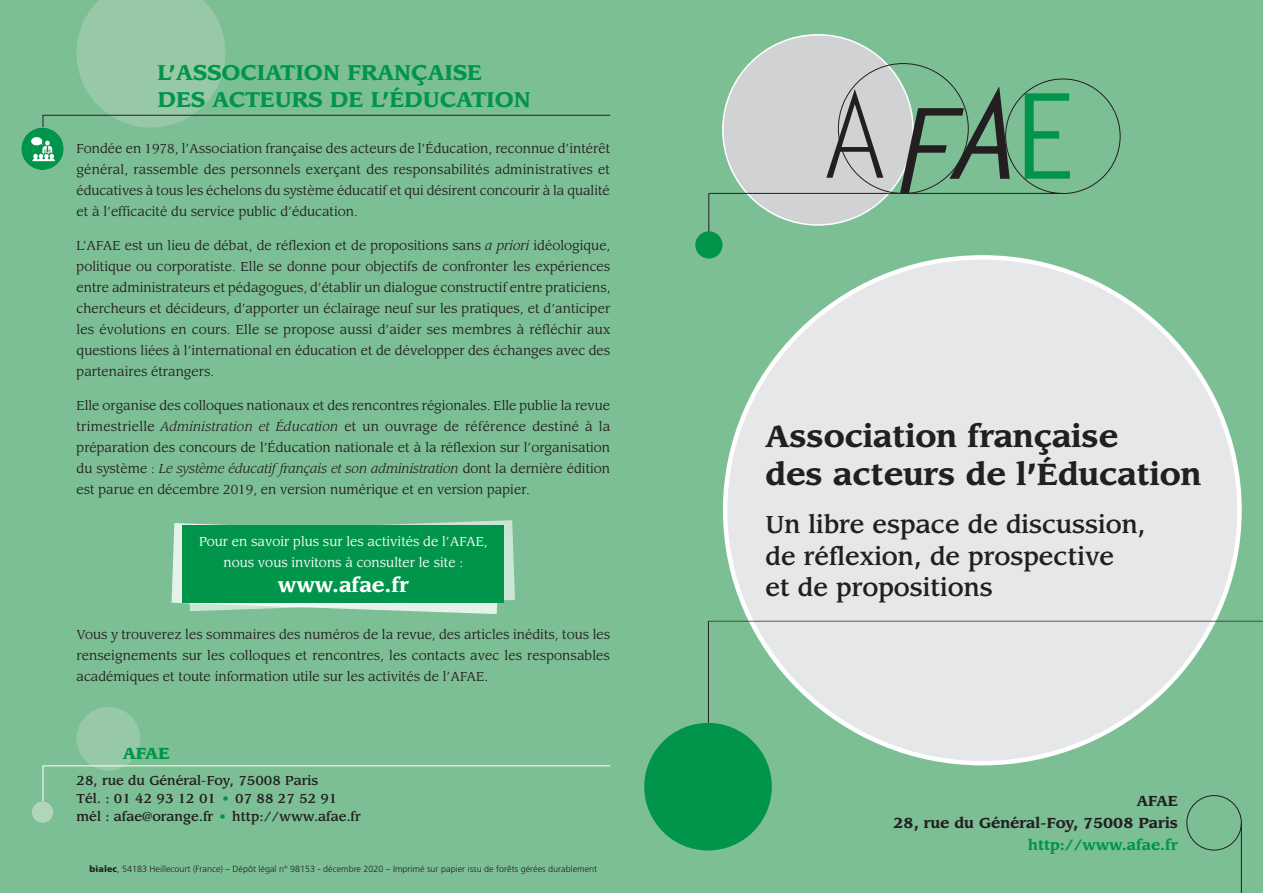
<style>
.page{position:relative;width:1263px;height:893px;background:#fff}
.page>*{position:absolute;margin:0;border:0;box-sizing:border-box;transform-origin:0 0}
.t1{font:italic 700 118.5px "Letter Gothic Std";color:#231f20}
.t2{font:700 30px/37.5px "Leawood";color:#231f20}
.t3{font:500 24px/31.5px "Leawood";color:#231f20}
.t4{font:700 21px/27px "Leawood";color:#00954a}
.t5{font:700 19.5px "Leawood";color:#fff}
.t6{font:900 15.75px "Leawood";color:#00954a}
.t7{font:700 14.25px/22.2px "Leawood";color:#231f20;text-align:right}
.t8{font:700 14.25px "Leawood";color:#00954a}
.t9{font:12.75px/21px "Leawood";color:#231f20;text-align:justify}
.t10{font:500 12.75px/18px "Leawood";color:#231f20}
.t11{font:12.75px/21px "Leawood";color:#fff;text-align:center}
.t12{font:300 9px "Frutiger";color:#231f20}
.s1{font-style:italic}
.s2{color:#00954a}
.s3{font-weight:900}
.s4{font-weight:400;font-style:normal}
.s5{font-style:normal;color:#00954a}
</style>
<div class="page">
<div style="left:0;top:0;width:634px;height:893px;background:#7dbf95"></div>
<div style="left:631px;top:0;width:632px;height:893px;background:#7dbf95"></div>
<hr style="left:1241px;top:823px;width:1px;height:70px;background:#231f20">
<div style="left:725px;top:257px;width:514px;height:506px;background:#e6e7e9;border-radius:50%"></div>
<hr style="left:708px;top:193px;width:1px;height:52px;background:#231f20">
<div style="left:723px;top:35px;width:190px;height:190px;background:#d1d2d4;border-radius:50%"></div>
<div style="left:695px;top:231px;width:27px;height:28px;background:#00954a;border-radius:50%"></div>
<svg style="left:708px;top:78px;width:413px;height:116px"></svg>
<hr style="left:708px;top:621px;width:1px;height:102px;background:#231f20">
<hr style="left:708px;top:621px;width:555px;height:1px;background:#231f20">
<div style="left:1186px;top:795px;width:56px;height:55px;border:1px solid #231f20;border-radius:50%"></div>
<div style="left:644px;top:723px;width:128px;height:127px;background:#00954a;border-radius:50%"></div>
<svg style="left:42px;top:0;width:569px;height:128px"></svg>
<div style="left:77px;top:707px;width:63px;height:64px;background:#97c9a8;border-radius:50%"></div>
<svg style="left:42px;top:765px;width:569px;height:36px"></svg>
<img style="left:21px;top:128px;width:43px;height:42px;border-radius:21px">
<div style="left:32px;top:801px;width:21px;height:22px;background:#b0d5bb;border-radius:50%"></div>
<svg style="left:171px;top:520px;width:344px;height:94px"></svg>
<div style="left:183px;top:525px;width:321px;height:78px;background:#00954a"></div>
<h3 class="t4" style="left:157px;top:59px;width:375px">L’Association française des acteurs de l’éducation</h3>
<p class="t9" style="left:77px;top:139px;width:535px">Fondée en 1978, l’Association française des acteurs de l’Éducation, reconnue d’intérêt général, rassemble des personnels exerçant des responsabilités administratives et éducatives à tous les échelons du système éducatif et qui désirent concourir à la qualité et à l’efficacité du service public d’éducation.</p>
<p class="t9" style="left:77px;top:235px;width:535px">L’AFAE est un lieu de débat, de réflexion et de propositions sans <span class="s1">a priori</span> idéologique, politique ou corporatiste. Elle se donne pour objectifs de confronter les expériences entre administrateurs et pédagogues, d’établir un dialogue constructif entre praticiens, chercheurs et décideurs, d’apporter un éclairage neuf sur les pratiques, et d’anticiper les évolutions en cours. Elle se propose aussi d’aider ses membres à réfléchir aux questions liées à l’international en éducation et de développer des échanges avec des partenaires étrangers.</p>
<p class="t9" style="left:77px;top:395px;width:535px">Elle organise des colloques nationaux et des rencontres régionales. Elle publie la revue trimestrielle <span class="s1">Administration et Éducation</span> et un ouvrage de référence destiné à la préparation des concours de l’Éducation nationale et à la réflexion sur l’organisation du système : <span class="s1">Le système éducatif français et son administration</span> dont la dernière édition est parue en décembre 2019, en version numérique et en version papier.</p>
<p class="t11" style="left:199px;top:531px;width:290px">Pour en savoir plus sur les activités de l’AFAE, nous vous invitons à consulter le site :</p>
<h3 class="t5" style="left:278px;top:573px;width:133px">www.afae.fr</h3>
<p class="t9" style="left:77px;top:624px;width:535px">Vous y trouverez les sommaires des numéros de la revue, des articles inédits, tous les renseignements sur les colloques et rencontres, les contacts avec les responsables académiques et toute information utile sur les activités de l’AFAE.</p>
<p class="t6" style="left:123px;top:743px;width:48px">AFAE</p>
<p class="t10" style="left:77px;top:772px;width:286px">28, rue du Général-Foy, 75008 Paris<br>Tél. : 01 42 93 12 01 <span class="s2">•</span> 07 88 27 52 91 mél : afae@orange.fr <span class="s2">•</span> http://www.afae.fr</p>
<p class="t12" style="left:90px;top:863px;width:509px"><span class="s3">bìalec</span>, 54183 Heillecourt (France) – Dépôt légal n° 98153 - décembre 2020 – Imprimé sur papier issu de forêts gérées durablement</p>
<h1 class="t1" style="left:819px;top:71px;width:262px"><span class="s4">A</span>FA<span class="s5">E</span></h1>
<h2 class="t2" style="left:765px;top:418px;width:437px">Association française<br>des acteurs de l’Éducation</h2>
<h3 class="t3" style="left:765px;top:509px;width:382px">Un libre espace de discussion, de réflexion, de prospective<br>et de propositions</h3>
<p class="t7" style="left:894px;top:790px;width:286px">AFAE<br>28, rue du Général-Foy, 75008 Paris</p>
<p class="t8" style="left:1028px;top:837px;width:151px">http://www.afae.fr</p>
</div>
